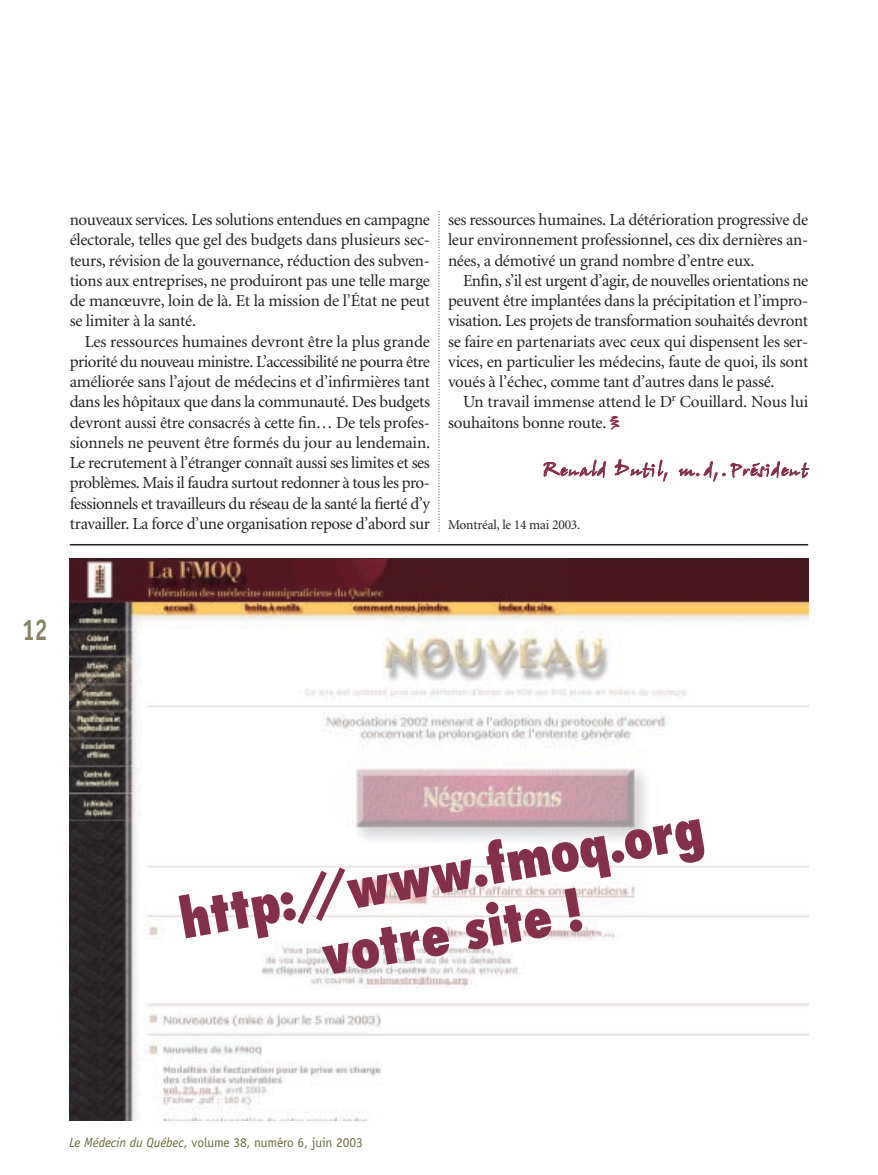
<style>
.page{position:relative;width:878px;height:1175px;background:#fff}
.page>*{position:absolute;margin:0;border:0;box-sizing:border-box;transform-origin:0 0}
.t1{font:800 condensed 54px/60.8px "Futura";color:#84304b;text-align:center}
.t2{font:700 30px "Officina Sans";color:#898562;scale:.8 1}
.t3{font:18.75px "John Handy Plain";letter-spacing:.045em;color:#84304b}
.t4{font:16.8px/20.2px "Minion";letter-spacing:-.015em;color:#231f20;text-align:justify}
.t5{font:13.5px "Officina Sans";letter-spacing:-.01em;color:#6c6a3f}
.t6{font:13.5px "Minion";letter-spacing:-.015em;color:#231f20}
.s1{font-family:"Mini Pics Confetti";font-weight:800;color:#84304b}
.s2{font-style:italic}
</style>
<div class="page">
<svg style="left:438px;top:214px;width:1px;height:318px"></svg>
<img style="left:70px;top:558px;width:738px;height:562px">
<hr style="left:70px;top:544px;width:738px;height:1px;background:#231f20">
<p class="t4" style="left:70px;top:211px;width:362px">nouveaux services. Les solutions entendues en campagne électorale, telles que gel des budgets dans plusieurs sec&shy;teurs, révision de la gouvernance, réduction des subven&shy;tions aux entreprises, ne produiront pas une telle marge de manœuvre, loin de là. Et la mission de l’État ne peut se limiter à la santé.</p>
<p class="t4" style="left:70px;top:332px;width:362px;text-indent:15px">Les ressources humaines devront être la plus grande priorité du nouveau ministre. L’accessibilité ne pourra être améliorée sans l’ajout de médecins et d’infirmières tant dans les hôpitaux que dans la communauté. Des budgets devront aussi être consacrés à cette fin… De tels profes&shy;sionnels ne peuvent être formés du jour au lendemain.<br>Le recrutement à l’étranger connaît aussi ses limites et ses problèmes. Mais il faudra surtout redonner à tous les pro&shy;fessionnels et travailleurs du réseau de la santé la fierté d’y travailler. La force d’une organisation repose d’abord sur</p>
<p class="t4" style="left:448px;top:211px;width:362px">ses ressources humaines. La détérioration progressive de leur environnement professionnel, ces dix dernières an&shy;nées, a démotivé un grand nombre d’entre eux.</p>
<p class="t4" style="left:448px;top:272px;width:362px;text-indent:15px">Enfin, s’il est urgent d’agir, de nouvelles orientations ne peuvent être implantées dans la précipitation et l’impro&shy;visation. Les projets de transformation souhaités devront se faire en partenariats avec ceux qui dispensent les ser&shy;vices, en particulier les médecins, faute de quoi, ils sont voués à l’échec, comme tant d’autres dans le passé.</p>
<p class="t4" style="left:448px;top:393px;width:362px;text-indent:15px">Un travail immense attend le D<sup>r</sup> Couillard. Nous lui souhaitons bonne route. <span class="s1">c</span></p>
<p class="t3" style="left:542px;top:461px;width:267px">Renald Dutil, m.d,.Président</p>
<p class="t6" style="left:448px;top:519px;width:134px">Montréal, le 14 mai 2003.</p>
<h2 class="t2" style="left:22px;top:618px;width:34px">12</h2>
<h1 class="t1" style="left:175px;top:894px;width:533px;rotate:-10deg">http://www.fmoq.org votre site !</h1>
<p class="t5" style="left:69px;top:1137px;width:295px"><span class="s2">Le Médecin du Québec,</span> volume 38, numéro 6, juin 2003</p>
</div>
